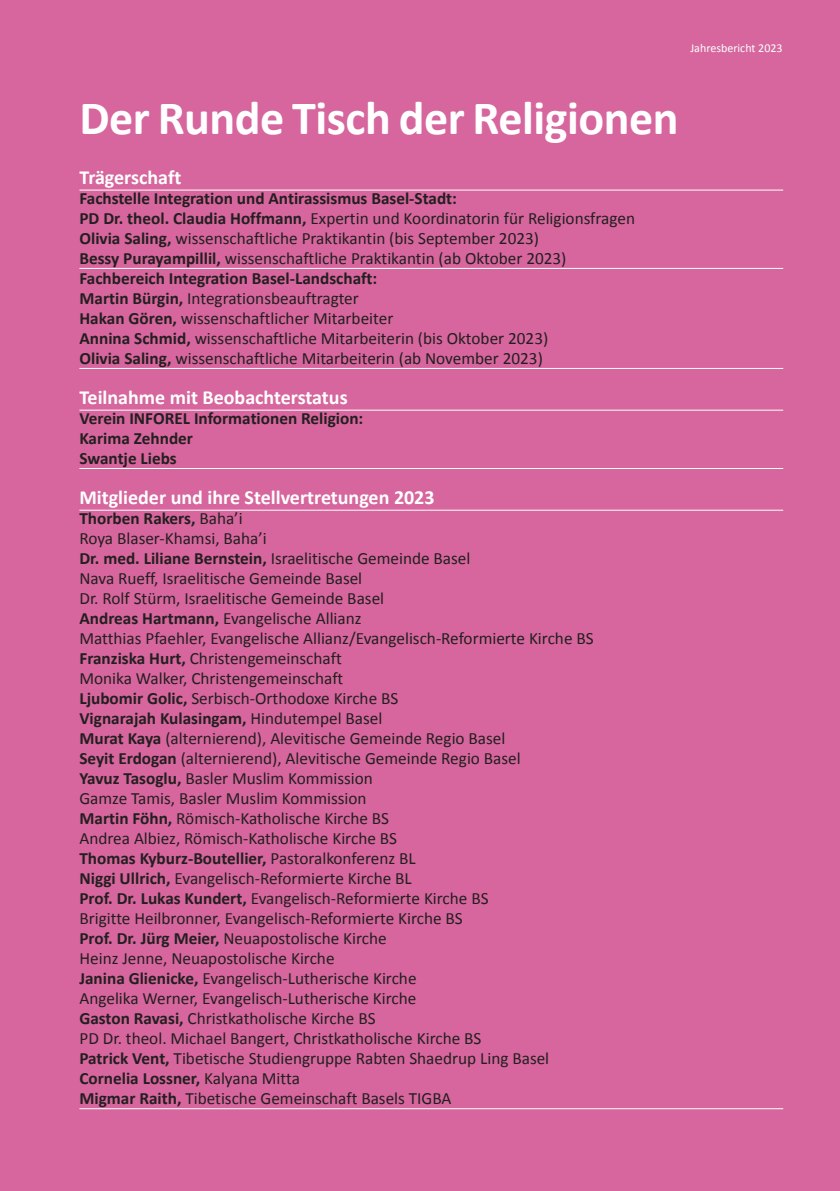
<style>
.page{position:relative;width:840px;height:1191px;background:#fff}
.page>*{position:absolute;margin:0;border:0;box-sizing:border-box;transform-origin:0 0}
.t1{font:700 48px "Calibri";letter-spacing:-.01em;color:#fff}
.t2{font:700 20px "Calibri";color:#fff}
.t3{font:17.2px/20px "Calibri";color:#231f20}
.t4{font:700 17.2px/20px "Calibri";color:#231f20}
.t5{font:12px "Calibri";color:#fff}
.s1{font-weight:700}
</style>
<div class="page">
<div style="left:0;top:0;width:839px;height:1191px;background:#d6669d"></div>
<hr style="left:79px;top:190px;width:703px;height:1px;background:#fff">
<hr style="left:79px;top:268px;width:703px;height:1px;background:#fff">
<hr style="left:79px;top:368px;width:703px;height:1px;background:#fff">
<hr style="left:79px;top:410px;width:703px;height:1px;background:#fff">
<hr style="left:79px;top:468px;width:703px;height:1px;background:#fff">
<hr style="left:79px;top:510px;width:703px;height:1px;background:#fff">
<hr style="left:79px;top:1108px;width:703px;height:1px;background:#fff">
<p class="t5" style="left:690px;top:40px;width:94px">Jahresbericht 2023</p>
<h1 class="t1" style="left:79px;top:88px;width:600px">Der Runde Tisch der Religionen</h1>
<p class="t2" style="left:79px;top:165px;width:103px">Trägerschaft</p>
<p class="t3" style="left:79px;top:188px;width:556px"><span class="s1">Fachstelle Integration und Antirassismus Basel-Stadt:<br>PD Dr. theol. Claudia Hoffmann,</span> Expertin und Koordinatorin für Religionsfragen <span class="s1">Olivia Saling,</span> wissenschaftliche Praktikantin (bis September 2023)<br><span class="s1">Bessy Purayampillil,</span> wissenschaftliche Praktikantin (ab Oktober 2023)<br><span class="s1">Fachbereich Integration Basel-Landschaft:<br>Martin Bürgin,</span> Integrationsbeauftragter<br><span class="s1">Hakan Gören,</span> wissenschaftlicher Mitarbeiter<br><span class="s1">Annina Schmid,</span> wissenschaftliche Mitarbeiterin (bis Oktober 2023)<br><span class="s1">Olivia Saling,</span> wissenschaftliche Mitarbeiterin (ab November 2023)</p>
<p class="t2" style="left:79px;top:385px;width:269px">Teilnahme mit Beobachterstatus</p>
<p class="t4" style="left:79px;top:408px;width:285px">Verein INFOREL Informationen Religion:<br>Karima Zehnder<br>Swantje Liebs</p>
<p class="t2" style="left:79px;top:485px;width:356px">Mitglieder und ihre Stellvertretungen 2023</p>
<p class="t3" style="left:79px;top:508px;width:515px"><span class="s1">Thorben Rakers,</span> Baha’i<br>Roya Blaser-Khamsi, Baha’i<br><span class="s1">Dr. med. Liliane Bernstein,</span> Israelitische Gemeinde Basel<br>Nava Rueff, Israelitische Gemeinde Basel<br>Dr. Rolf Stürm, Israelitische Gemeinde Basel<br><span class="s1">Andreas Hartmann,</span> Evangelische Allianz<br>Matthias Pfaehler, Evangelische Allianz/Evangelisch-Reformierte Kirche BS <span class="s1">Franziska Hurt,</span> Christengemeinschaft<br>Monika Walker, Christengemeinschaft<br><span class="s1">Ljubomir Golic,</span> Serbisch-Orthodoxe Kirche BS<br><span class="s1">Vignarajah Kulasingam,</span> Hindutempel Basel<br><span class="s1">Murat Kaya</span> (alternierend), Alevitische Gemeinde Regio Basel<br><span class="s1">Seyit Erdogan</span> (alternierend), Alevitische Gemeinde Regio Basel<br><span class="s1">Yavuz Tasoglu,</span> Basler Muslim Kommission<br>Gamze Tamis, Basler Muslim Kommission<br><span class="s1">Martin Föhn,</span> Römisch-Katholische Kirche BS<br>Andrea Albiez, Römisch-Katholische Kirche BS<br><span class="s1">Thomas Kyburz-Boutellier,</span> Pastoralkonferenz BL<br><span class="s1">Niggi Ullrich,</span> Evangelisch-Reformierte Kirche BL<br><span class="s1">Prof. Dr. Lukas Kundert,</span> Evangelisch-Reformierte Kirche BS<br>Brigitte Heilbronner, Evangelisch-Reformierte Kirche BS<br><span class="s1">Prof. Dr. Jürg Meier,</span> Neuapostolische Kirche<br>Heinz Jenne, Neuapostolische Kirche<br><span class="s1">Janina Glienicke,</span> Evangelisch-Lutherische Kirche<br>Angelika Werner, Evangelisch-Lutherische Kirche<br><span class="s1">Gaston Ravasi,</span> Christkatholische Kirche BS<br>PD Dr. theol. Michael Bangert, Christkatholische Kirche BS<br><span class="s1">Patrick Vent,</span> Tibetische Studiengruppe Rabten Shaedrup Ling Basel <span class="s1">Cornelia Lossner,</span> Kalyana Mitta<br><span class="s1">Migmar Raith,</span> Tibetische Gemeinschaft Basels TIGBA</p>
</div>
